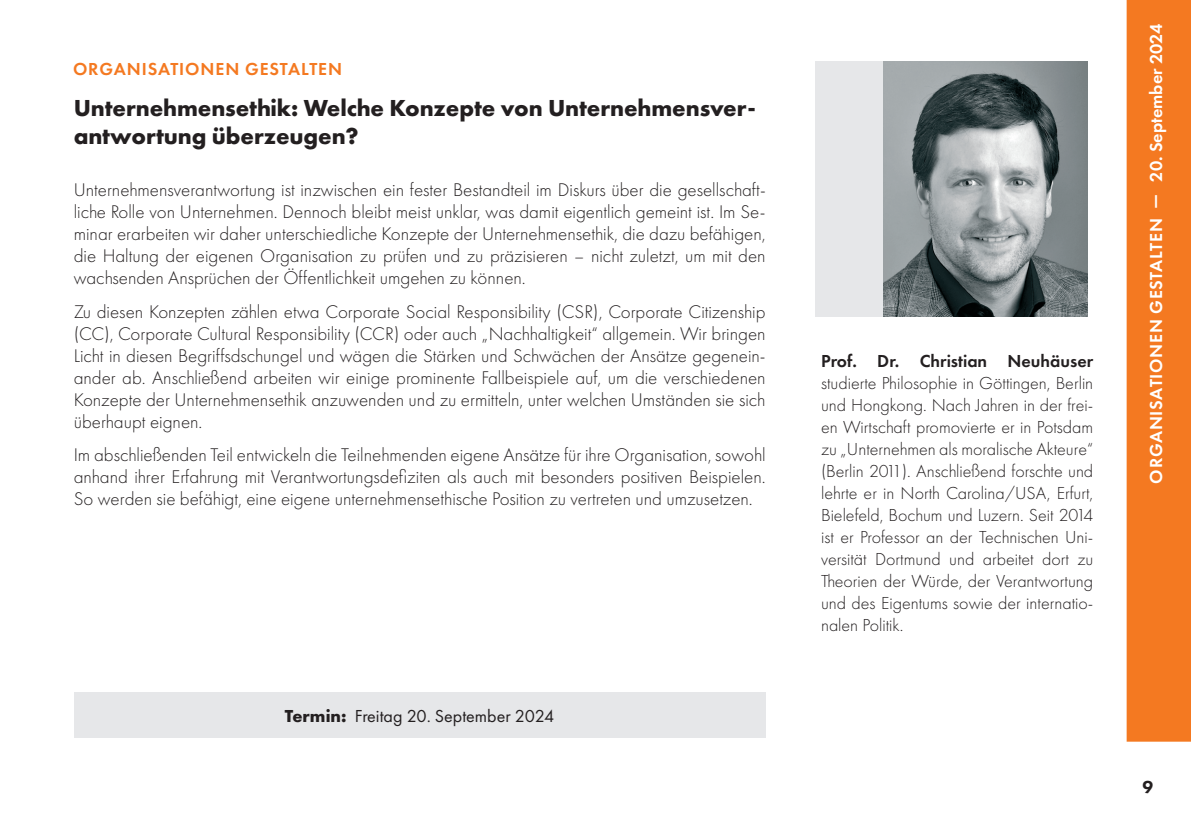
<style>
.page{position:relative;width:1191px;height:840px;background:#fff}
.page>*{position:absolute;margin:0;border:0;box-sizing:border-box;transform-origin:0 0}
.t1{font:700 24px/28px "Futura PT";letter-spacing:-.005em;color:#231f20}
.t2{font:300 19px/22px "Futura PT";color:#231f20;text-align:justify}
.t3{font:300 18px/22px "Futura PT";color:#231f20;text-align:justify}
.t4{font:600 18px "Futura PT";letter-spacing:.03em;color:#fff}
.t5{font:18px "Futura PT";color:#231f20}
.t6{font:600 18px "Futura PT";color:#231f20}
.t7{font:600 18px "Futura PT";letter-spacing:.05em;color:#f47921}
.t8{font:800 18px "Futura PT";color:#231f20}
.s1{font-weight:700}
</style>
<div class="page">
<div style="left:1126px;top:0;width:65px;height:741px;background:#f47921"></div>
<div style="left:815px;top:61px;width:272px;height:255px;background:#e6e7e9"></div>
<div style="left:74px;top:692px;width:691px;height:45px;background:#e6e7e9"></div>
<img style="left:884px;top:61px;width:203px;height:255px">
<p class="t7" style="left:73px;top:58px;width:270px">ORGANISATIONEN GESTALTEN</p>
<p class="t1" style="left:74px;top:93px;width:684px">Unternehmensethik: Welche Konzepte von Unternehmensver&shy;antwortung überzeugen?</p>
<p class="t2" style="left:74px;top:179px;width:693px">Unternehmensverantwortung ist inzwischen ein fester Bestandteil im Diskurs über die gesellschaft&shy;liche Rolle von Unternehmen. Dennoch bleibt meist unklar, was damit eigentlich gemeint ist. Im Se&shy;minar erarbeiten wir daher unterschiedliche Konzepte der Unternehmensethik, die dazu befähigen, die Haltung der eigenen Organisation zu prüfen und zu präzisieren – nicht zuletzt, um mit den wachsenden Ansprüchen der Öffentlichkeit umgehen zu können.</p>
<p class="t2" style="left:74px;top:300px;width:693px">Zu diesen Konzepten zählen etwa Corporate Social Responsibility (CSR), Corporate Citizenship (CC), Corporate Cultural Responsibility (CCR) oder auch „Nachhaltigkeit“ allgemein. Wir bringen Licht in diesen Begriffsdschungel und wägen die Stärken und Schwächen der Ansätze gegenein&shy;ander ab. Anschließend arbeiten wir einige prominente Fallbeispiele auf, um die verschiedenen Konzepte der Unternehmensethik anzuwenden und zu ermitteln, unter welchen Umständen sie sich überhaupt eignen.</p>
<p class="t2" style="left:74px;top:443px;width:693px">Im abschließenden Teil entwickeln die Teilnehmenden eigene Ansätze für ihre Organisation, sowohl anhand ihrer Erfahrung mit Verantwortungsdefiziten als auch mit besonders positiven Beispielen.<br>So werden sie befähigt, eine eigene unternehmensethische Position zu vertreten und umzusetzen.</p>
<p class="t5" style="left:285px;top:705px;width:271px"><span class="s1">Termin:</span> Freitag 20. September 2024</p>
<p class="t6" style="left:821px;top:349px;width:274px">Prof. Dr. Christian Neuhäuser</p>
<p class="t3" style="left:821px;top:372px;width:274px">studierte Philosophie in Göttingen, Berlin und Hongkong. Nach Jahren in der frei&shy;en Wirtschaft promovierte er in Potsdam zu „Unternehmen als moralische Akteure“ (Berlin 2011). Anschließend forschte und lehrte er in North Carolina/USA, Erfurt, Bielefeld, Bochum und Luzern. Seit 2014 ist er Professor an der Technischen Uni&shy;versität Dortmund und arbeitet dort zu Theorien der Würde, der Verantwortung und des Eigentums sowie der internatio&shy;nalen Politik.</p>
<p class="t4" style="left:1144px;top:483px;width:461px;rotate:-90deg">ORGANISATIONEN GESTALTEN — 20. September 2024</p>
<p class="t8" style="left:1142px;top:775px;width:12px">9</p>
</div>
